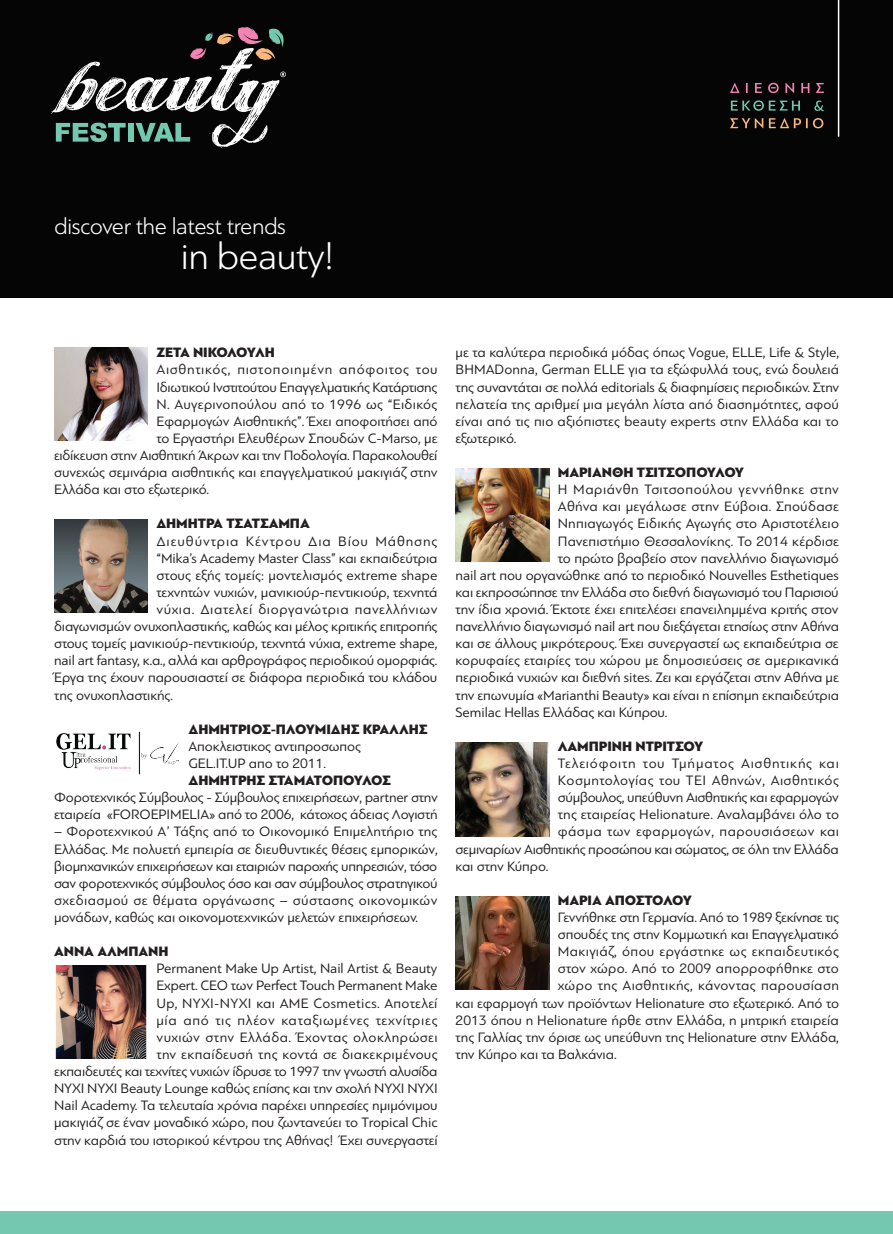
<style>
.page{position:relative;width:893px;height:1234px;background:#fff}
.page>*{position:absolute;margin:0;border:0;box-sizing:border-box;transform-origin:0 0}
.t1{font:300 38.85px "PF Bague Sans Pro";letter-spacing:-.02em;color:#fff}
.t2{font:300 23.7px "PF Bague Sans Pro";letter-spacing:-.02em;color:#fff}
.t3{font:14.25px/17.1px "PF Bague Sans Pro";letter-spacing:-.005em;color:#231f20}
.t4{font:900 14.25px "PF Bague Sans Pro";letter-spacing:-.005em;color:#231f20}
.t5{font:14.25px "PF Bague Sans Pro";letter-spacing:.03em;color:#231f20}
.t6{font:14.25px "PF Bague Sans Pro";letter-spacing:.015em;color:#231f20}
.t7{font:14.25px "PF Bague Sans Pro";letter-spacing:.02em;color:#231f20}
.t8{font:14.25px "PF Bague Sans Pro";letter-spacing:.045em;color:#231f20}
.t9{font:14.25px "PF Bague Sans Pro";letter-spacing:.055em;color:#231f20}
.t10{font:14.25px "PF Bague Sans Pro";letter-spacing:.06em;color:#231f20}
.t11{font:14.25px "PF Bague Sans Pro";letter-spacing:.04em;color:#231f20}
.t12{font:14.25px "PF Bague Sans Pro";letter-spacing:.035em;color:#231f20}
.t13{font:14.25px "PF Bague Sans Pro";letter-spacing:.065em;color:#231f20}
.t14{font:900 14.25px "PF Bague Sans Pro";letter-spacing:-.045em;color:#231f20}
</style>
<div class="page">
<div style="left:0;top:1210px;width:893px;height:23px;background:#74c8b0"></div>
<div style="left:0;top:0;width:893px;height:298px;background:#040504"></div>
<img style="left:54px;top:347px;width:94px;height:93px">
<img style="left:54px;top:519px;width:94px;height:93px">
<img style="left:456px;top:742px;width:93px;height:93px">
<img style="left:456px;top:896px;width:93px;height:93px">
<img style="left:55px;top:965px;width:92px;height:93px">
<img style="left:456px;top:468px;width:93px;height:93px">
<svg style="left:730px;top:118px;width:93px;height:10px"></svg>
<svg style="left:731px;top:100px;width:93px;height:11px"></svg>
<svg style="left:730px;top:83px;width:94px;height:10px"></svg>
<hr style="left:838px;top:0;width:1px;height:137px;background:#fff">
<svg style="left:51px;top:27px;width:235px;height:121px"></svg>
<img style="left:56px;top:731px;width:123px;height:44px">
<h2 class="t2" style="left:54px;top:212px;width:234px">discover the latest trends</h2>
<h1 class="t1" style="left:181px;top:234px;width:156px">in beauty!</h1>
<p class="t14" style="left:156px;top:343px;width:120px">ΖΕΤΑ ΝΙΚΟΛΟΥΛΗ</p>
<p class="t9" style="left:156px;top:361px;width:283px">Αισθητικός, πιστοποιημένη απόφοιτος του</p>
<p class="t3" style="left:156px;top:378px;width:282px">Ιδιωτικού Ινστιτούτου Επαγγελµατικής Κατάρτισης</p>
<p class="t7" style="left:156px;top:395px;width:283px">Ν. Αυγερινοπούλου από το 1996 ως “Ειδικός</p>
<p class="t3" style="left:156px;top:412px;width:283px">Εφαρμογών Αισθητικής”. Έχει αποφοιτήσει από</p>
<p class="t3" style="left:156px;top:429px;width:283px">το Εργαστήρι Ελευθέρων Σπουδών C-Marso, µε</p>
<p class="t3" style="left:54px;top:446px;width:385px">ειδίκευση στην Αισθητική Άκρων και την Ποδολογία. Παρακολουθεί</p>
<p class="t3" style="left:54px;top:464px;width:385px">συνεχώς σεµινάρια αισθητικής και επαγγελματικού μακιγιάζ στην</p>
<p class="t3" style="left:54px;top:481px;width:157px">Ελλάδα και στο εξωτερικό.</p>
<p class="t4" style="left:156px;top:514px;width:155px">ΔΗΜΗΤΡΑ ΤΣΑΤΣΑΜΠΑ</p>
<p class="t13" style="left:156px;top:532px;width:283px">Διευθύντρια Κέντρου Δια Βίου Μάθησης</p>
<p class="t3" style="left:156px;top:549px;width:283px">“Mika’s Academy Master Class” και εκπαιδεύτρια</p>
<p class="t3" style="left:156px;top:566px;width:283px">στους εξής τομείς: μοντελισμός extreme shape</p>
<p class="t3" style="left:156px;top:583px;width:283px">τεχνητών νυχιών, μανικιούρ-πεντικιούρ, τεχνητά</p>
<p class="t8" style="left:156px;top:601px;width:283px">νύχια. Διατελεί διοργανώτρια πανελλήνιων</p>
<p class="t3" style="left:54px;top:617px;width:385px">διαγωνισμών ονυχοπλαστικής, καθώς και μέλος κριτικής επιτροπής</p>
<p class="t3" style="left:54px;top:635px;width:385px">στους τομείς μανικιούρ-πεντικιούρ, τεχνητά νύχια, extreme shape,</p>
<p class="t3" style="left:54px;top:652px;width:385px">nail art fantasy, κ.α., αλλά και αρθρογράφος περιοδικού ομορφιάς.</p>
<p class="t3" style="left:54px;top:669px;width:385px">Έργα της έχουν παρουσιαστεί σε διάφορα περιοδικά του κλάδου</p>
<p class="t3" style="left:54px;top:686px;width:120px">της ονυχοπλαστικής.</p>
<p class="t4" style="left:188px;top:720px;width:240px">ΔΗΜΗΤΡΙΟΣ-ΠΛΟΥΜΙΔΗΣ ΚΡΑΛΛΗΣ</p>
<p class="t3" style="left:188px;top:737px;width:174px">Αποκλειστικος αντιπροσωπος<br>GEL.IT.UP απο το 2011.</p>
<p class="t4" style="left:188px;top:771px;width:204px">ΔΗΜΗΤΡΗΣ ΣΤΑΜΑΤΟΠΟΥΛΟΣ</p>
<p class="t3" style="left:54px;top:788px;width:385px">Φοροτεχνικός Σύμβουλος - Σύμβουλος επιχειρήσεων, partner στην εταιρεία «FOROEPIMELIA» από το 2006, κάτοχος άδειας Λογιστή</p>
<p class="t3" style="left:54px;top:823px;width:385px;text-align:justify">– Φοροτεχνικού Α’ Τάξης από το Οικονομικό Επιμελητήριο της Ελλάδας. Με πολυετή εμπειρία σε διευθυντικές θέσεις εμπορικών, βιομηχανικών επιχειρήσεων και εταιριών παροχής υπηρεσιών, τόσο σαν φοροτεχνικός σύμβουλος όσο και σαν σύμβουλος στρατηγικού σχεδιασμού σε θέματα οργάνωσης – σύστασης οικονομικών μονάδων, καθώς και οικονομοτεχνικών μελετών επιχειρήσεων.</p>
<p class="t4" style="left:54px;top:942px;width:116px">ΑΝΝΑ ΑΛΜΠΑΝΗ</p>
<p class="t3" style="left:54px;top:959px;width:385px;text-align:right">Permanent Make Up Artist, Nail Artist &amp; Beauty<br>Expert. CEO των Perfect Touch Permanent Make<br>Up, NYXI-NYXI και AME Cosmetics. Αποτελεί<br>μία από τις πλέον καταξιωμένες τεχνίτριες<br>νυχιών στην Ελλάδα. Έχοντας ολοκληρώσει<br>την εκπαίδευσή της κοντά σε διακεκριμένους<br>εκπαιδευτές και τεχνίτες νυχιών ίδρυσε το 1997 την γνωστή αλυσίδα ΝΥΧΙ ΝΥΧΙ Beauty Lounge καθώς επίσης και την σχολή ΝΥΧΙ ΝΥΧΙ Nail Academy. Τα τελευταία χρόνια παρέχει υπηρεσίες ημιμόνιμου μακιγιάζ σε έναν μοναδικό χώρο, που ζωντανεύει το Τropical Chic στην καρδιά του ιστορικού κέντρου της Αθήνας! Έχει συνεργαστεί</p>
<p class="t3" style="left:456px;top:344px;width:385px;text-align:justify">με τα καλύτερα περιοδικά μόδας όπως Vogue, ELLE, Life &amp; Style, BHMADonna, German ELLE για τα εξώφυλλά τους, ενώ δουλειά της συναντάται σε πολλά editorials &amp; διαφημίσεις περιοδικών. Στην πελατεία της αριθμεί μια μεγάλη λίστα από διασημότητες, αφού είναι από τις πιο αξιόπιστες beauty experts στην Ελλάδα και το εξωτερικό.</p>
<p class="t4" style="left:558px;top:463px;width:188px">ΜΑΡΙΑΝΘΗ ΤΣΙΤΣΟΠΟΥΛΟΥ</p>
<p class="t11" style="left:558px;top:481px;width:283px">Η Μαριάνθη Τσιτσοπούλου γεννήθηκε στην</p>
<p class="t7" style="left:558px;top:498px;width:283px">Αθήνα και μεγάλωσε στην Εύβοια. Σπούδασε</p>
<p class="t6" style="left:558px;top:515px;width:283px">Νηπιαγωγός Ειδικής Αγωγής στο Αριστοτέλειο</p>
<p class="t3" style="left:558px;top:532px;width:283px">Πανεπιστήμιο Θεσσαλονίκης. Το 2014 κέρδισε</p>
<p class="t3" style="left:558px;top:549px;width:283px">το πρώτο βραβείο στον πανελλήνιο διαγωνισμό</p>
<p class="t3" style="left:456px;top:566px;width:385px">nail art που οργανώθηκε από το περιοδικό Nouvelles Esthetiques</p>
<p class="t3" style="left:456px;top:583px;width:385px">και εκπροσώπησε την Ελλάδα στο διεθνή διαγωνισμό του Παρισιού</p>
<p class="t3" style="left:456px;top:600px;width:385px">την ίδια χρονιά. Έκτοτε έχει επιτελέσει επανειλημμένα κριτής στον</p>
<p class="t3" style="left:456px;top:617px;width:385px">πανελλήνιο διαγωνισμό nail art που διεξάγεται ετησίως στην Αθήνα</p>
<p class="t3" style="left:456px;top:635px;width:385px">και σε άλλους μικρότερους. Έχει συνεργαστεί ως εκπαιδεύτρια σε</p>
<p class="t3" style="left:456px;top:652px;width:385px">κορυφαίες εταιρίες του χώρου με δημοσιεύσεις σε αμερικανικά</p>
<p class="t3" style="left:456px;top:669px;width:385px">περιοδικά νυχιών και διεθνή sites. Ζει και εργάζεται στην Αθήνα με</p>
<p class="t3" style="left:456px;top:686px;width:385px">την επωνυμία «Marianthi Beauty» και είναι η επίσημη εκπαιδεύτρια</p>
<p class="t3" style="left:456px;top:703px;width:213px">Semilac Hellas Ελλάδας και Κύπρου.</p>
<p class="t4" style="left:558px;top:737px;width:147px">ΛΑΜΠΡΙΝΗ ΝΤΡΙΤΣΟΥ</p>
<p class="t10" style="left:558px;top:754px;width:283px">Τελειόφοιτη του Τμήματος Αισθητικής και</p>
<p class="t5" style="left:558px;top:772px;width:283px">Κοσμητολογίας του ΤΕΙ Αθηνών, Αισθητικός</p>
<p class="t3" style="left:558px;top:788px;width:283px">σύμβουλος, υπεύθυνη Αισθητικής και εφαρμογών</p>
<p class="t3" style="left:558px;top:806px;width:283px">της εταιρείας Helionature. Αναλαμβάνει όλο το</p>
<p class="t12" style="left:558px;top:823px;width:283px">φάσμα των εφαρμογών, παρουσιάσεων και</p>
<p class="t3" style="left:456px;top:840px;width:385px">σεμιναρίων Αισθητικής προσώπου και σώματος, σε όλη την Ελλάδα</p>
<p class="t3" style="left:456px;top:857px;width:94px">και στην Κύπρο.</p>
<p class="t4" style="left:558px;top:891px;width:136px">ΜΑΡΙΑ ΑΠΟΣΤΟΛΟΥ</p>
<p class="t3" style="left:558px;top:908px;width:283px">Γεννήθηκε στη Γερμανία. Από το 1989 ξεκίνησε τις</p>
<p class="t3" style="left:558px;top:925px;width:283px">σπουδές της στην Κομμωτική και Επαγγελματικό</p>
<p class="t5" style="left:558px;top:943px;width:283px">Μακιγιάζ, όπου εργάστηκε ως εκπαιδευτικός</p>
<p class="t6" style="left:558px;top:960px;width:283px">στον χώρο. Από το 2009 απορροφήθηκε στο</p>
<p class="t5" style="left:558px;top:977px;width:283px">χώρο της Αισθητικής, κάνοντας παρουσίαση</p>
<p class="t3" style="left:456px;top:994px;width:385px">και εφαρμογή των προϊόντων Helionature στο εξωτερικό. Από το</p>
<p class="t3" style="left:456px;top:1011px;width:385px">2013 όπου η Helionature ήρθε στην Ελλάδα, η μητρική εταιρεία</p>
<p class="t3" style="left:456px;top:1028px;width:385px">της Γαλλίας την όρισε ως υπεύθυνη της Helionature στην Ελλάδα,</p>
<p class="t3" style="left:456px;top:1045px;width:163px">την Κύπρο και τα Βαλκάνια.</p>
</div>
